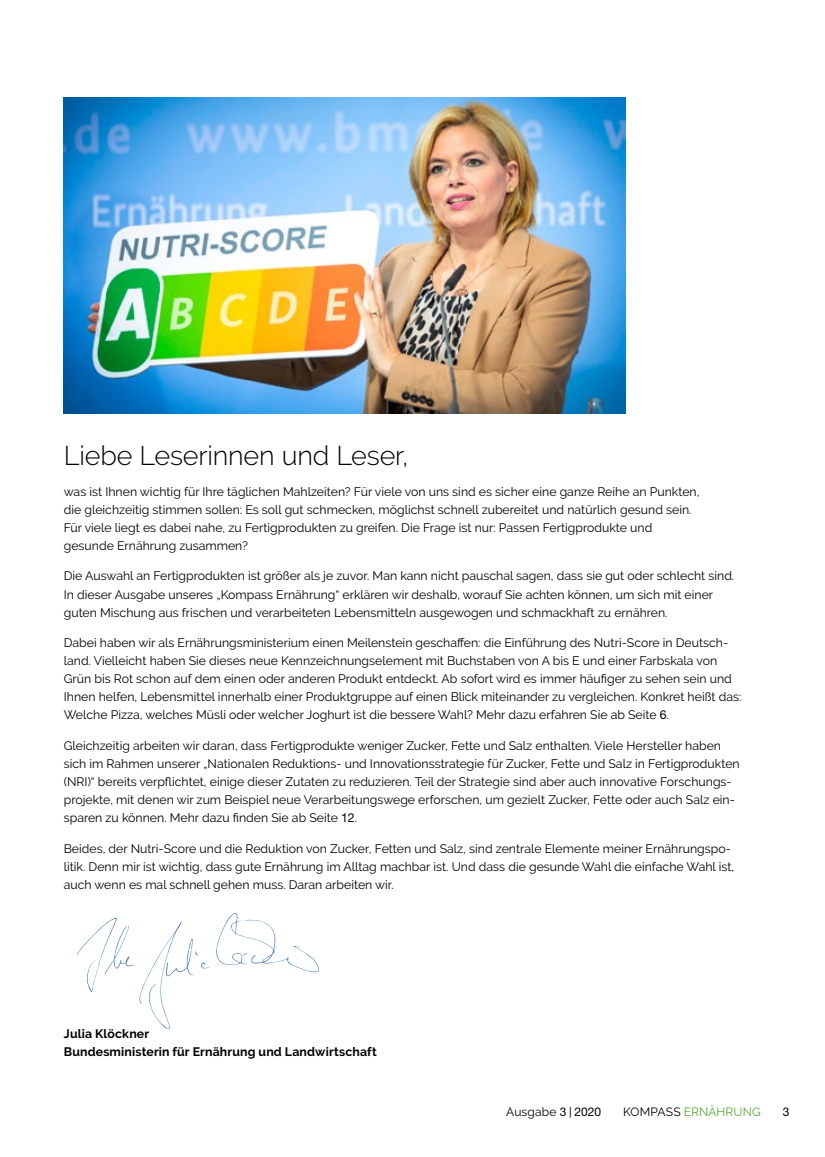
<style>
.page{position:relative;width:825px;height:1157px;background:#fff}
.page>*{position:absolute;margin:0;border:0;box-sizing:border-box;transform-origin:0 0}
.H1_S2{font:300 27px "Raleway";letter-spacing:-.005em;color:#000}
.P_Copytext{font:12.3px/18px "Raleway";color:#000}
.P_Copytext-2{font:700 12.3px/18px "Raleway";letter-spacing:.015em;color:#000}
.t1{font:12px "Raleway";letter-spacing:.015em;color:#51ae30}
.t2{font:12px "Raleway";letter-spacing:.015em;color:#000}
.t3{font:12px "Helvetica Neue LT Std";color:#000}
.s1{font-family:"Helvetica Neue LT Std"}
.s2{font-family:"Bundes Sans"}
.s3{color:#000}
</style>
<div class="page">
<img style="left:64px;top:97px;width:561px;height:316px">
<svg style="left:216px;top:913px;width:103px;height:59px"></svg>
<svg style="left:77px;top:917px;width:133px;height:112px"></svg>
<h1 class="H1_S2" style="left:64px;top:439px;width:346px">Liebe Leserinnen und Leser,</h1>
<p class="P_Copytext" style="left:64px;top:482px;width:637px">was ist Ihnen wichtig für Ihre täglichen Mahlzeiten? Für viele von uns sind es sicher eine ganze Reihe an Punkten, die gleichzeitig stimmen sollen: Es soll gut schmecken, möglichst schnell zubereitet und natürlich gesund sein.<br>Für viele liegt es dabei nahe, zu Fertigprodukten zu greifen. Die Frage ist nur: Passen Fertigprodukte und gesunde Ernährung zusammen?</p>
<p class="P_Copytext" style="left:64px;top:567px;width:672px">Die Auswahl an Fertigprodukten ist größer als je zuvor. Man kann nicht pauschal sagen, dass sie gut oder schlecht sind.<br>In dieser Ausgabe unseres „Kompass Ernährung“ erklären wir deshalb, worauf Sie achten können, um sich mit einer guten Mischung aus frischen und verarbeiteten Lebensmitteln ausgewogen und schmackhaft zu ernähren.</p>
<p class="P_Copytext" style="left:64px;top:634px;width:679px">Dabei haben wir als Ernährungsministerium einen Meilenstein geschaffen: die Einführung des Nutri-Score in Deutsch&shy;land. Vielleicht haben Sie dieses neue Kennzeichnungselement mit Buchstaben von A bis E und einer Farbskala von Grün bis Rot schon auf dem einen oder anderen Produkt entdeckt. Ab sofort wird es immer häufiger zu sehen sein und Ihnen helfen, Lebensmittel innerhalb einer Produktgruppe auf einen Blick miteinander zu vergleichen. Konkret heißt das:<br>Welche Pizza, welches Müsli oder welcher Joghurt ist die bessere Wahl? Mehr dazu erfahren Sie ab Seite <span class="s1">6</span>.</p>
<p class="P_Copytext" style="left:64px;top:736px;width:677px">Gleichzeitig arbeiten wir daran, dass Fertigprodukte weniger Zucker, Fette und Salz enthalten. Viele Hersteller haben sich im Rahmen unserer „Nationalen Reduktions- und Innovationsstrategie für Zucker, Fette und Salz in Fertigprodukten (NRI)“ bereits verpflichtet, einige dieser Zutaten zu reduzieren. Teil der Strategie sind aber auch innovative Forschungs&shy;projekte, mit denen wir zum Beispiel neue Verarbeitungswege erforschen, um gezielt Zucker, Fette oder auch Salz ein&shy;sparen zu können. Mehr dazu finden Sie ab Seite <span class="s1">12</span>.</p>
<p class="P_Copytext" style="left:64px;top:839px;width:672px">Beides, der Nutri-Score und die Reduktion von Zucker, Fetten und Salz, sind zentrale Elemente meiner Ernährungspo&shy;litik. Denn mir ist wichtig, dass gute Ernährung im Alltag machbar ist. Und dass die gesunde Wahl die einfache Wahl ist, auch wenn es mal schnell gehen muss. Daran arbeiten wir.</p>
<p class="P_Copytext-2" style="left:64px;top:1025px;width:314px">Julia Klöckner<br>Bundesministerin für Ernährung und Landwirtschaft</p>
<p class="t2" style="left:506px;top:1105px;width:96px">Ausgabe <span class="s1">3</span> <span class="s2">|</span> <span class="s1">2020</span></p>
<p class="t1" style="left:623px;top:1105px;width:139px"><span class="s3">KOMPASS</span> ERNÄHRUNG</p>
<p class="t3" style="left:783px;top:1105px;width:8px">3</p>
</div>
